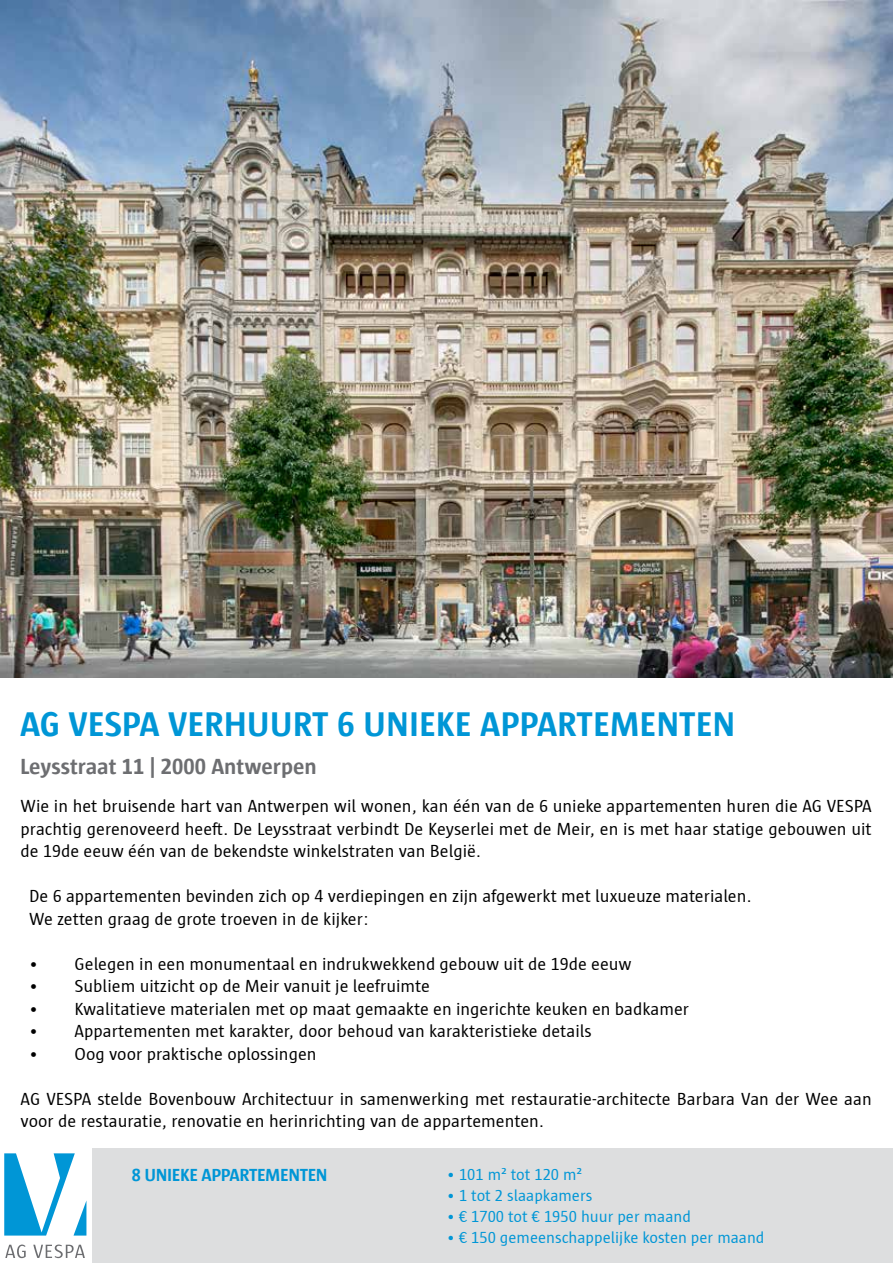
<style>
.page{position:relative;width:893px;height:1263px;background:#fff}
.page>*{position:absolute;margin:0;border:0;box-sizing:border-box;transform-origin:0 0}
.t1{font:700 35.25px "Sun LT";color:#0096d6}
.t2{font:700 22.5px "Sun LT";color:#6d6e71}
.t3{font:18px/22.5px "Sun LT";color:#000}
.t4{font:700 18px "Sun LT";letter-spacing:-.02em;color:#0096d6}
.t5{font:16.5px "Sun LT";color:#0096d6}
</style>
<div class="page">
<img style="left:0;top:0;width:893px;height:677px">
<div style="left:0;top:1149px;width:893px;height:114px;background:#dddedf"></div>
<div style="left:0;top:1149px;width:91px;height:114px;background:#fff"></div>
<svg style="left:5px;top:1244px;width:21px;height:14px"></svg>
<svg style="left:33px;top:1244px;width:52px;height:14px"></svg>
<svg style="left:4px;top:1153px;width:82px;height:82px"></svg>
<h1 class="t1" style="left:20px;top:705px;width:717px">AG VESPA VERHUURT 6 UNIEKE APPARTEMENTEN</h1>
<p class="t2" style="left:20px;top:754px;width:298px">Leysstraat 11 | 2000 Antwerpen</p>
<p class="t3" style="left:21px;top:795px;width:853px;text-align:justify">Wie in het bruisende hart van Antwerpen wil wonen, kan één van de 6 unieke appartementen huren die AG VESPA prachtig gerenoveerd heeft. De Leysstraat verbindt De Keyserlei met de Meir, en is met haar statige gebouwen uit de 19de eeuw één van de bekendste winkelstraten van België.</p>
<p class="t3" style="left:29px;top:885px;width:724px">De 6 appartementen bevinden zich op 4 verdiepingen en zijn afgewerkt met luxueuze materialen.<br>We zetten graag de grote troeven in de kijker:</p>
<p class="t3" style="left:29px;top:952px;width:604px">• Gelegen in een monumentaal en indrukwekkend gebouw uit de 19de eeuw</p>
<p class="t3" style="left:29px;top:975px;width:402px">• Subliem uitzicht op de Meir vanuit je leefruimte</p>
<p class="t3" style="left:29px;top:997px;width:662px">• Kwalitatieve materialen met op maat gemaakte en ingerichte keuken en badkamer</p>
<p class="t3" style="left:29px;top:1020px;width:564px">• Appartementen met karakter, door behoud van karakteristieke details</p>
<p class="t3" style="left:29px;top:1042px;width:289px">• Oog voor praktische oplossingen</p>
<p class="t3" style="left:21px;top:1087px;width:853px">AG VESPA stelde Bovenbouw Architectuur in samenwerking met restauratie-architecte Barbara Van der Wee aan voor de restauratie, renovatie en herinrichting van de appartementen.</p>
<p class="t4" style="left:132px;top:1166px;width:197px">8 UNIEKE APPARTEMENTEN</p>
<p class="t5" style="left:447px;top:1166px;width:137px">• 101 m² tot 120 m²</p>
<p class="t5" style="left:447px;top:1187px;width:147px">• 1 tot 2 slaapkamers</p>
<p class="t5" style="left:447px;top:1208px;width:246px">• € 1700 tot € 1950 huur per maand</p>
<p class="t5" style="left:447px;top:1229px;width:319px">• € 150 gemeenschappelijke kosten per maand</p>
</div>
